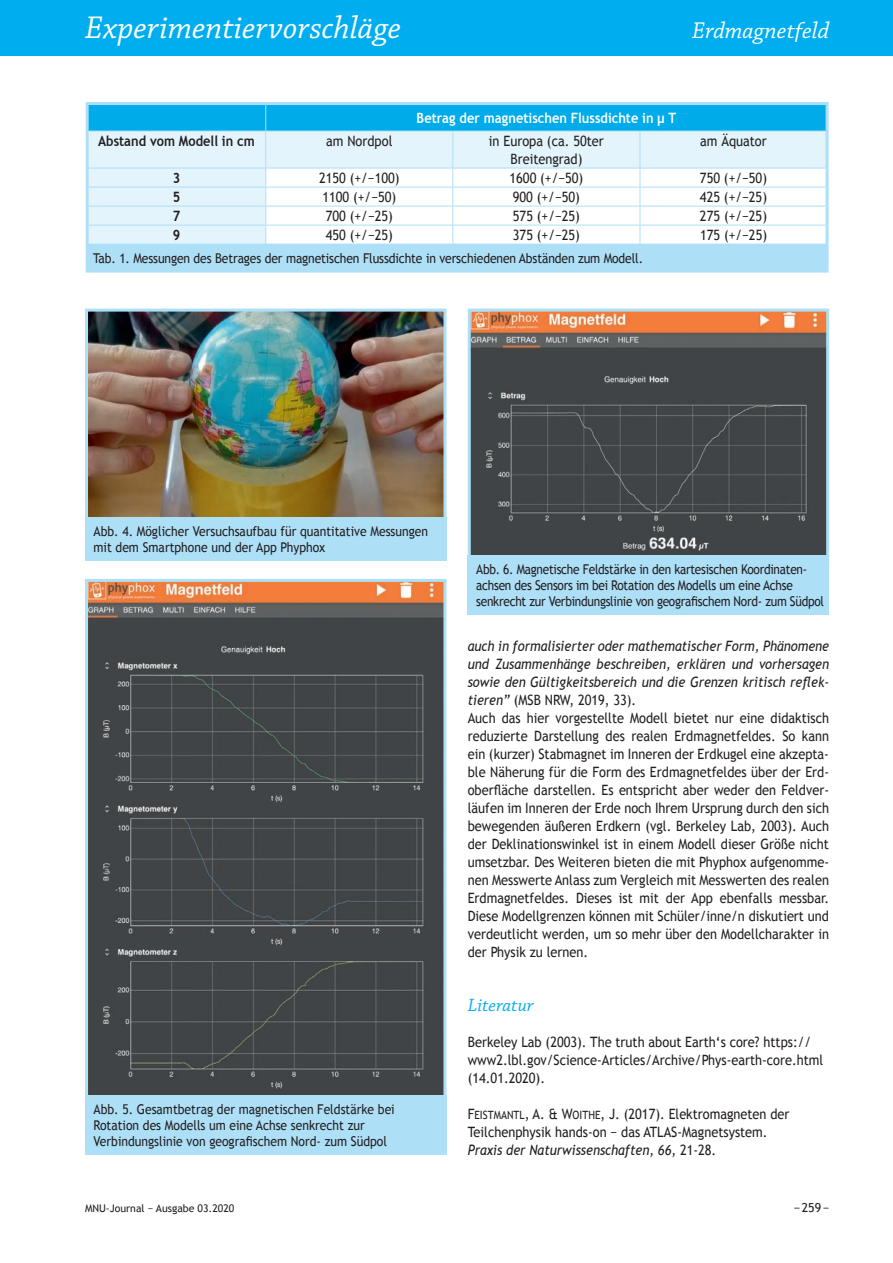
<style>
.page{position:relative;width:893px;height:1263px;background:#fff}
.page>*{position:absolute;margin:0;border:0;box-sizing:border-box;transform-origin:0 0}
.t1{font:italic 33px "Chaparral Pro";color:#fff}
.t2{font:italic 24px "Chaparral Pro";color:#fff}
.t3{font:italic 18.75px "Chaparral Pro";color:#00aeef}
.t4{font:14.25px/18px "Trebuchet MS";color:#231f20;scale:.9 1}
.t5{font:700 14.25px "Trebuchet MS";color:#fff;scale:.9 1}
.t6{font:700 14.25px "Trebuchet MS";color:#231f20;scale:.9 1}
.t7{font:13.5px/16.2px "Trebuchet MS";letter-spacing:-.01em;color:#231f20;scale:.9 1}
.t8{font:13.5px/16.2px "Trebuchet MS";letter-spacing:-.01em;color:#231f20;scale:.88 1}
.t9{font:12.3px "Trebuchet MS";color:#231f20}
.t10{font:10.5px "Trebuchet MS";color:#231f20}
.s1{font-style:italic}
.s2{font-size:11.4px}
</style>
<div class="page">
<div style="left:0;top:0;width:893px;height:55px;background:#00aeef"></div>
<svg style="left:89px;top:132px;width:737px;height:112px;fill:#e3f4fc"></svg>
<div style="left:87px;top:244px;width:740px;height:27px;background:#addff7"></div>
<hr style="left:86px;top:102px;width:180px;height:3px;background:#addff7">
<hr style="left:86px;top:105px;width:3px;height:26px;background:#addff7">
<hr style="left:266px;top:102px;width:563px;height:3px;background:#addff7">
<hr style="left:826px;top:105px;width:3px;height:26px;background:#addff7">
<hr style="left:86px;top:131px;width:3px;height:37px;background:#addff7">
<hr style="left:826px;top:131px;width:3px;height:37px;background:#addff7">
<hr style="left:86px;top:168px;width:3px;height:19px;background:#addff7">
<hr style="left:826px;top:168px;width:3px;height:19px;background:#addff7">
<hr style="left:86px;top:187px;width:3px;height:19px;background:#addff7">
<hr style="left:826px;top:187px;width:3px;height:19px;background:#addff7">
<hr style="left:86px;top:206px;width:3px;height:19px;background:#addff7">
<hr style="left:826px;top:206px;width:3px;height:19px;background:#addff7">
<hr style="left:86px;top:225px;width:3px;height:19px;background:#addff7">
<hr style="left:826px;top:225px;width:3px;height:19px;background:#addff7">
<hr style="left:86px;top:244px;width:3px;height:26px;background:#addff7">
<hr style="left:826px;top:244px;width:3px;height:26px;background:#addff7">
<hr style="left:86px;top:270px;width:743px;height:3px;background:#addff7">
<svg style="left:88px;top:104px;width:738px;height:27px;background:#09adea"></svg>
<hr style="left:89px;top:131px;width:364px;height:1px;background:#addff7">
<hr style="left:265px;top:131px;width:1px;height:37px;background:#addff7">
<hr style="left:453px;top:131px;width:187px;height:1px;background:#addff7">
<hr style="left:452px;top:131px;width:1px;height:37px;background:#addff7">
<hr style="left:640px;top:131px;width:186px;height:1px;background:#addff7">
<hr style="left:89px;top:168px;width:364px;height:1px;background:#addff7">
<hr style="left:453px;top:168px;width:187px;height:1px;background:#addff7">
<hr style="left:640px;top:168px;width:186px;height:1px;background:#addff7">
<hr style="left:89px;top:187px;width:364px;height:1px;background:#addff7">
<hr style="left:453px;top:187px;width:187px;height:1px;background:#addff7">
<hr style="left:640px;top:187px;width:186px;height:1px;background:#addff7">
<hr style="left:89px;top:206px;width:364px;height:1px;background:#addff7">
<hr style="left:453px;top:206px;width:187px;height:1px;background:#addff7">
<hr style="left:640px;top:206px;width:186px;height:1px;background:#addff7">
<hr style="left:89px;top:225px;width:364px;height:1px;background:#addff7">
<svg style="left:265px;top:168px;width:1px;height:76px"></svg>
<hr style="left:453px;top:225px;width:187px;height:1px;background:#addff7">
<svg style="left:452px;top:168px;width:1px;height:76px"></svg>
<hr style="left:640px;top:225px;width:186px;height:1px;background:#addff7">
<hr style="left:640px;top:131px;width:1px;height:37px;background:#addff7">
<svg style="left:640px;top:168px;width:1px;height:76px"></svg>
<img style="left:89px;top:313px;width:353px;height:204px">
<div style="left:85px;top:309px;width:361px;height:234px;border:3px solid #addff7"></div>
<div style="left:85px;top:517px;width:361px;height:44px;background:#addff7"></div>
<img style="left:89px;top:583px;width:353px;height:512px">
<div style="left:85px;top:579px;width:361px;height:522px;border:3px solid #addff7"></div>
<div style="left:85px;top:1095px;width:361px;height:60px;background:#addff7"></div>
<img style="left:472px;top:313px;width:353px;height:242px">
<div style="left:468px;top:309px;width:361px;height:259px;border:3px solid #addff7"></div>
<div style="left:468px;top:555px;width:361px;height:60px;background:#addff7"></div>
<h1 class="t1" style="left:85px;top:15px;width:318px">Experimentiervorschläge</h1>
<h2 class="t2" style="left:692px;top:21px;width:139px">Erdmagnetfeld</h2>
<p class="t5" style="left:417px;top:109px;width:290px">Betrag der magnetischen Flussdichte in μ T</p>
<p class="t6" style="left:98px;top:132px;width:176px">Abstand vom Modell in cm</p>
<p class="t4" style="left:326px;top:132px;width:75px">am Nordpol</p>
<p class="t4" style="left:489px;top:132px;width:129px;text-align:center">in Europa (ca. 50ter<br>Breitengrad)</p>
<p class="t4" style="left:700px;top:132px;width:76px">am Äquator</p>
<p class="t6" style="left:173px;top:169px;width:10px">3</p>
<p class="t4" style="left:319px;top:169px;width:91px">2150 (+/−100)</p>
<p class="t4" style="left:509px;top:169px;width:84px">1600 (+/−50)</p>
<p class="t4" style="left:700px;top:169px;width:76px">750 (+/−50)</p>
<p class="t6" style="left:173px;top:188px;width:10px">5</p>
<p class="t4" style="left:322px;top:188px;width:83px">1100 (+/−50)</p>
<p class="t4" style="left:513px;top:188px;width:76px">900 (+/−50)</p>
<p class="t4" style="left:700px;top:188px;width:76px">425 (+/−25)</p>
<p class="t6" style="left:173px;top:207px;width:10px">7</p>
<p class="t4" style="left:326px;top:207px;width:76px">700 (+/−25)</p>
<p class="t4" style="left:513px;top:207px;width:76px">575 (+/−25)</p>
<p class="t4" style="left:700px;top:207px;width:76px">275 (+/−25)</p>
<p class="t6" style="left:173px;top:226px;width:10px">9</p>
<p class="t4" style="left:326px;top:226px;width:76px">450 (+/−25)</p>
<p class="t4" style="left:513px;top:226px;width:76px">375 (+/−25)</p>
<p class="t4" style="left:700px;top:226px;width:76px">175 (+/−25)</p>
<p class="t7" style="left:93px;top:250px;width:613px">Tab. 1. Messungen des Betrages der magnetischen Flussdichte in verschiedenen Abständen zum Modell.</p>
<p class="t7" style="left:94px;top:523px;width:373px">Abb. 4. Möglicher Versuchsaufbau für quantitative Messungen mit dem Smartphone und der App Phyphox</p>
<p class="t7" style="left:94px;top:1101px;width:336px">Abb. 5. Gesamtbetrag der magnetischen Feldstärke bei<br>Rotation des Modells um eine Achse senkrecht zur<br>Verbindungslinie von geografischem Nord- zum Südpol</p>
<p class="t8" style="left:476px;top:561px;width:397px">Abb. 6. Magnetische Feldstärke in den kartesischen Koordinaten&shy;achsen des Sensors im bei Rotation des Modells um eine Achse senkrecht zur Verbindungslinie von geografischem Nord- zum Südpol</p>
<p class="t4" style="left:468px;top:637px;width:403px"><span class="s1">auch in formalisierter oder mathematischer Form, Phänomene und Zusammenhänge beschreiben, erklären und vorhersagen sowie den Gültigkeitsbereich und die Grenzen kritisch reflek&shy;tieren”</span> (MSB NRW, 2019, 33).<br>Auch das hier vorgestellte Modell bietet nur eine didaktisch reduzierte Darstellung des realen Erdmagnetfeldes. So kann ein (kurzer) Stabmagnet im Inneren der Erdkugel eine akzepta&shy;ble Näherung für die Form des Erdmagnetfeldes über der Erd&shy;oberfläche darstellen. Es entspricht aber weder den Feldver&shy;läufen im Inneren der Erde noch Ihrem Ursprung durch den sich bewegenden äußeren Erdkern (vgl. Berkeley Lab, 2003). Auch der Deklinationswinkel ist in einem Modell dieser Größe nicht umsetzbar. Des Weiteren bieten die mit Phyphox aufgenomme&shy;nen Messwerte Anlass zum Vergleich mit Messwerten des realen Erdmagnetfeldes. Dieses ist mit der App ebenfalls messbar.<br>Diese Modellgrenzen können mit Schüler/inne/n diskutiert und verdeutlicht werden, um so mehr über den Modellcharakter in der Physik zu lernen.</p>
<h3 class="t3" style="left:468px;top:997px;width:68px">Literatur</h3>
<p class="t4" style="left:468px;top:1033px;width:397px">Berkeley Lab (2003). The truth about Earth‘s core? https:// www2.lbl.gov/Science-Articles/Archive/Phys-earth-core.html (14.01.2020).</p>
<p class="t4" style="left:468px;top:1105px;width:359px">F<span class="s2">EISTMANTL</span>, A. &amp; W<span class="s2">OITHE</span>, J. (2017). Elektromagneten der<br>Teilchenphysik hands-on − das ATLAS-Magnetsystem.<br><span class="s1">Praxis der Naturwissenschaften, 66</span>, 21-28.</p>
<p class="t10" style="left:85px;top:1202px;width:151px">MNU-Journal − Ausgabe 03.2020</p>
<p class="t9" style="left:794px;top:1200px;width:37px">−259 −</p>
</div>
